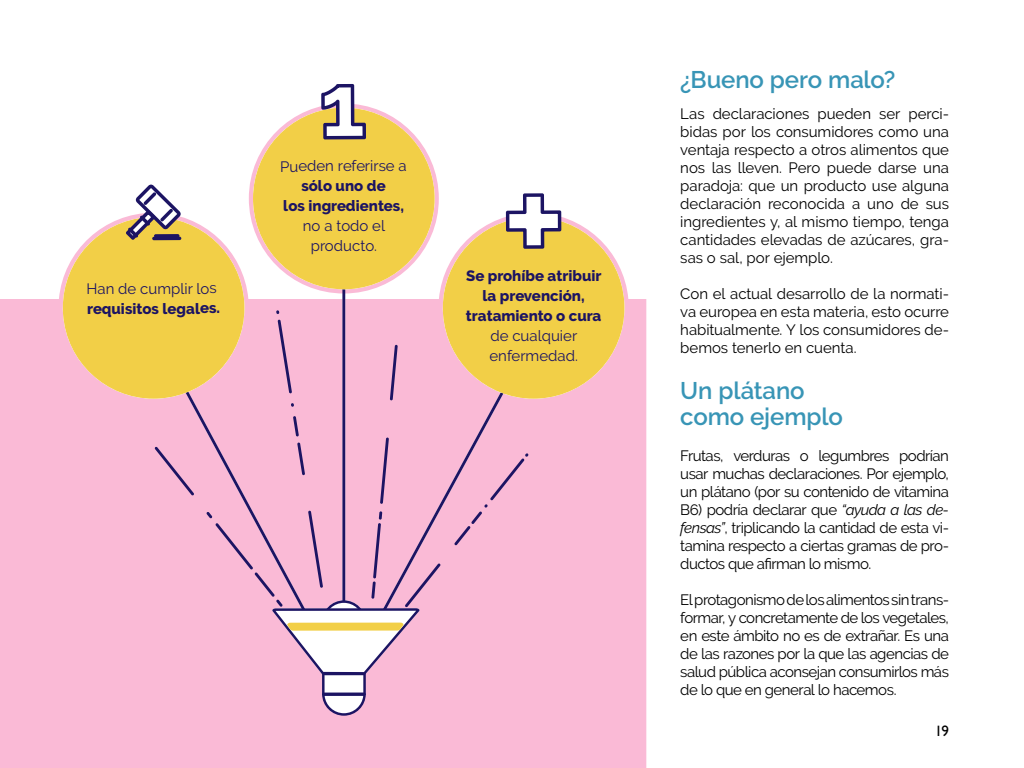
<style>
.page{position:relative;width:1024px;height:768px;background:#fff}
.page>*{position:absolute;margin:0;border:0;box-sizing:border-box;transform-origin:0 0}
.t1{font:600 24px/26px "Raleway";letter-spacing:-.005em;color:#3895b6}
.t2{font:15px/18px "Raleway";letter-spacing:-.025em;color:#000;text-align:justify}
.t3{font:800 15px/20px "Raleway";color:#1c1463;text-align:center}
.t4{font:15px/20px "Raleway";letter-spacing:-.005em;color:#1c1463}
.t5{font:15px "Gill Sans";color:#000}
.s1{font-style:italic}
</style>
<div class="page">
<div style="left:0;top:213px;width:646px;height:555px;background:#fabad6"></div>
<div style="left:345px;top:380px;width:165px;height:305px;background:#fabad6"></div>
<div style="left:161px;top:346px;width:181px;height:339px;background:#fabad6"></div>
<hr style="left:342px;top:289px;width:3px;height:395px;background:#1c1463">
<svg style="left:155px;top:447px;width:39px;height:49px;background:#e6abcb"></svg>
<svg style="left:380px;top:437px;width:9px;height:67px"></svg>
<svg style="left:390px;top:345px;width:8px;height:55px"></svg>
<svg style="left:293px;top:416px;width:12px;height:59px"></svg>
<svg style="left:291px;top:403px;width:3px;height:4px"></svg>
<svg style="left:278px;top:320px;width:14px;height:73px"></svg>
<svg style="left:276px;top:310px;width:3px;height:4px"></svg>
<svg style="left:206px;top:511px;width:235px;height:205px;background:#ebb8d0"></svg>
<svg style="left:454px;top:453px;width:75px;height:92px;background:#eeb1d0"></svg>
<svg style="left:440px;top:214px;width:188px;height:188px;fill:#fabad6"></svg>
<svg style="left:250px;top:106px;width:188px;height:187px"></svg>
<svg style="left:60px;top:214px;width:188px;height:188px;fill:#fabad6"></svg>
<svg style="left:443px;top:217px;width:181px;height:182px;background:#f3cf6a"></svg>
<svg style="left:506px;top:193px;width:55px;height:56px"></svg>
<svg style="left:63px;top:217px;width:181px;height:182px;background:#f3d069"></svg>
<svg style="left:126px;top:185px;width:55px;height:55px"></svg>
<hr style="left:152px;top:237px;width:29px;height:3px;background:#1c1463;border-radius:2px">
<svg style="left:154px;top:234px;width:25px;height:4px"></svg>
<svg style="left:253px;top:108px;width:182px;height:181px;fill:#f2cf47"></svg>
<svg style="left:321px;top:84px;width:45px;height:55px"></svg>
<p class="t4" style="left:87px;top:278px;width:132px">Han de cumplir los</p>
<p class="t3" style="left:87px;top:299px;width:134px">requisitos legales.</p>
<p class="t4" style="left:280px;top:156px;width:128px">Pueden referirse a</p>
<p class="t3" style="left:283px;top:176px;width:122px">sólo uno de<br>los ingredientes,</p>
<p class="t4" style="left:303px;top:216px;width:84px;text-align:center">no a todo el producto.</p>
<p class="t3" style="left:466px;top:265px;width:137px">Se prohíbe atribuir la prevención, tratamiento o cura</p>
<p class="t4" style="left:489px;top:325px;width:90px">de cualquier enfermedad.</p>
<h1 class="t1" style="left:680px;top:66px;width:217px">¿Bueno pero malo?</h1>
<p class="t2" style="left:680px;top:105px;width:270px">Las declaraciones pueden ser perci&shy;bidas por los consumidores como una ventaja respecto a otros alimentos que nos las lleven. Pero puede darse una paradoja: que un producto use alguna declaración reconocida a uno de sus ingredientes y, al mismo tiempo, tenga cantidades elevadas de azúcares, gra&shy;sas o sal, por ejemplo.</p>
<p class="t2" style="left:680px;top:285px;width:270px">Con el actual desarrollo de la normati&shy;va europea en esta materia, esto ocurre habitualmente. Y los consumidores de&shy;bemos tenerlo en cuenta.</p>
<h1 class="t1" style="left:680px;top:377px;width:164px">Un plátano como ejemplo</h1>
<p class="t2" style="left:680px;top:447px;width:270px">Frutas, verduras o legumbres podrían usar muchas declaraciones. Por ejemplo, un plátano (por su contenido de vitamina B6) podría declarar que <span class="s1">“ayuda a las de&shy;fensas”</span>, triplicando la cantidad de esta vi&shy;tamina respecto a ciertas gramas de pro&shy;ductos que afirman lo mismo.</p>
<p class="t2" style="left:680px;top:591px;width:270px">El protagonismo de los alimentos sin trans&shy;formar, y concretamente de los vegetales, en este ámbito no es de extrañar. Es una de las razones por la que las agencias de salud pública aconsejan consumirlos más de lo que en general lo hacemos.</p>
<p class="t5" style="left:935px;top:722px;width:16px">19</p>
</div>
